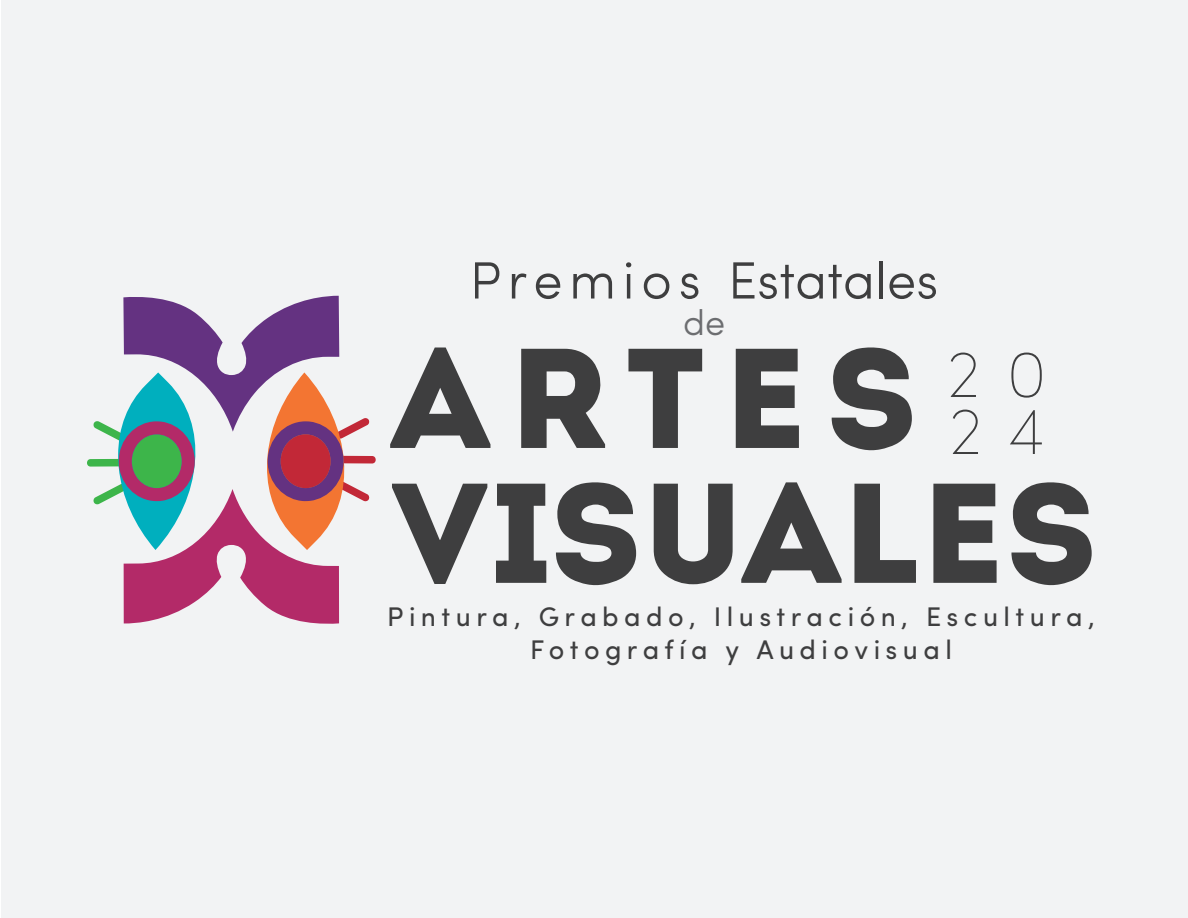
<style>
.page{position:relative;width:1188px;height:918px;background:#fff}
.page>*{position:absolute;margin:0;border:0;box-sizing:border-box;transform-origin:0 0}
.t1{font:141.75px "Intro";color:#3e3e3f}
.t2{font:200 66px "Sofia Pro";color:#3e3e3f}
.t3{font:300 52.5px "Sofia Pro";color:#3e3e3f}
.t4{font:300 36px "Sofia Pro";color:#6c6d70}
.t5{font:27px/32.4px "Sofia Pro";letter-spacing:.2em;color:#3e3e3f;text-align:center}
</style>
<div class="page">
<div style="left:2px;top:1px;width:1186px;height:917px;background:#f2f3f4"></div>
<svg style="left:87px;top:296px;width:289px;height:328px"></svg>
<h3 class="t3" style="left:470px;top:242px;width:470px">Premios Estatales</h3>
<h3 class="t4" style="left:683px;top:296px;width:44px">de</h3>
<h1 class="t1" style="left:390px;top:313px;width:658px">ARTES <sup>2</sup> <sup>0</sup></h1>
<h2 class="t2" style="left:949px;top:388px;width:97px">2 4</h2>
<h1 class="t1" style="left:390px;top:448px;width:709px">VISUALES</h1>
<p class="t5" style="left:387px;top:599px;width:709px">Pintura, Grabado, Ilustración, Escultura,<br>Fotografía y Audiovisual</p>
</div>
